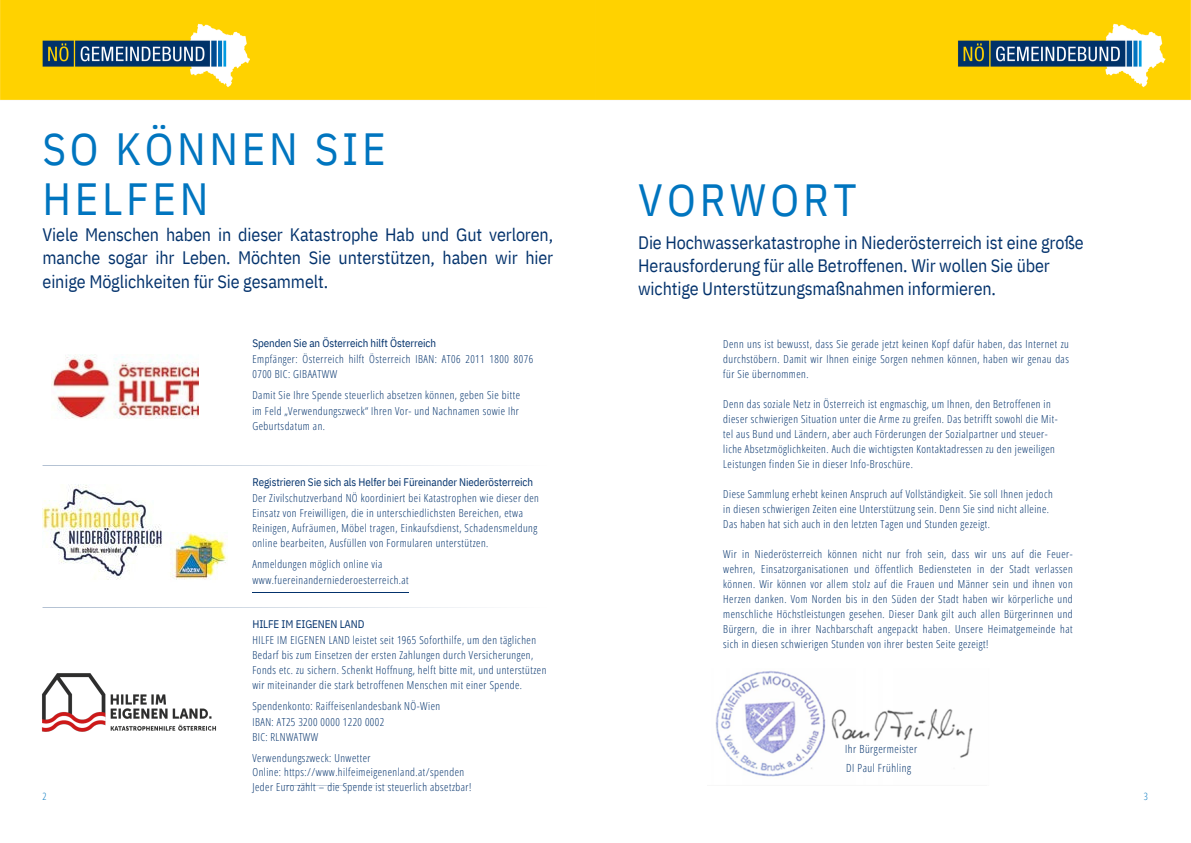
<style>
.page{position:relative;width:1191px;height:843px;background:#fff}
.page>*{position:absolute;margin:0;border:0;box-sizing:border-box;transform-origin:0 0}
.t1{font:45px/49.5px "IBM Plex Sans Cond";letter-spacing:.08em;color:#0075bf}
.t2{font:18px/23.2px "IBM Plex Sans Cond";letter-spacing:-.005em;color:#03326c;text-align:justify}
.t3{font:300 11.2px "Open Sans Condensed";letter-spacing:.045em;color:#03326c}
.t4{font:300 11px/15px "Open Sans Condensed";letter-spacing:.045em;color:#03326c}
.t5{font:11px "IBM Plex Sans Cond";letter-spacing:-.005em;color:#03326c}
.t6{font:300 10px "Open Sans Condensed";color:#0075bf}
</style>
<div class="page">
<hr style="left:252px;top:592px;width:156px;height:1px;background:#03326c">
<svg style="left:284px;top:785px;width:153px;height:1px"></svg>
<img style="left:0;top:0;width:1190px;height:100px">
<img style="left:43px;top:484px;width:185px;height:96px">
<svg style="left:43px;top:465px;width:438px;height:1px"></svg>
<svg style="left:43px;top:607px;width:438px;height:1px"></svg>
<img style="left:51px;top:354px;width:147px;height:65px">
<img style="left:41px;top:673px;width:175px;height:59px">
<img style="left:715px;top:671px;width:258px;height:106px">
<p class="t1" style="left:43px;top:124px;width:344px">SO KÖNNEN SIE<br>HELFEN</p>
<p class="t2" style="left:43px;top:223px;width:512px">Viele Menschen haben in dieser Katastrophe Hab und Gut verloren, manche sogar ihr Leben. Möchten Sie unterstützen, haben wir hier einige Möglichkeiten für Sie gesammelt.</p>
<p class="t1" style="left:638px;top:174px;width:220px">VORWORT</p>
<p class="t2" style="left:638px;top:230px;width:447px;text-align:left">Die Hochwasserkatastrophe in Niederösterreich ist eine große<br>Herausforderung für alle Betroffenen. Wir wollen Sie über wichtige Unterstützungsmaßnahmen informieren.</p>
<p class="t5" style="left:252px;top:336px;width:185px">Spenden Sie an Österreich hilft Österreich</p>
<p class="t4" style="left:252px;top:351px;width:282px">Empfänger: Österreich hilft Österreich IBAN: AT06 2011 1800 8076<br>0700 BIC: GIBAATWW</p>
<p class="t4" style="left:252px;top:387px;width:269px">Damit Sie Ihre Spende steuerlich absetzen können, geben Sie bitte</p>
<p class="t4" style="left:252px;top:403px;width:268px">im Feld „Verwendungszweck“ Ihren Vor- und Nachnamen sowie Ihr</p>
<p class="t4" style="left:252px;top:418px;width:74px">Geburtsdatum an.</p>
<p class="t4" style="left:723px;top:336px;width:347px;text-align:justify">Denn uns ist bewusst, dass Sie gerade jetzt keinen Kopf dafür haben, das Internet zu durchstöbern. Damit wir Ihnen einige Sorgen nehmen können, haben wir genau das für Sie übernommen.</p>
<p class="t4" style="left:723px;top:396px;width:336px">Denn das soziale Netz in Österreich ist engmaschig, um Ihnen, den Betroffenen in dieser schwierigen Situation unter die Arme zu greifen. Das betrifft sowohl die Mit&shy;tel aus Bund und Ländern, aber auch Förderungen der Sozialpartner und steuer&shy;liche Absetzmöglichkeiten. Auch die wichtigsten Kontaktadressen zu den jeweiligen Leistungen finden Sie in dieser Info-Broschüre.</p>
<p class="t4" style="left:723px;top:486px;width:331px">Diese Sammlung erhebt keinen Anspruch auf Vollständigkeit. Sie soll Ihnen jedoch in diesen schwierigen Zeiten eine Unterstützung sein. Denn Sie sind nicht alleine.<br>Das haben hat sich auch in den letzten Tagen und Stunden gezeigt.</p>
<p class="t4" style="left:723px;top:546px;width:351px;text-align:justify">Wir in Niederösterreich können nicht nur froh sein, dass wir uns auf die Feuer&shy;wehren, Einsatzorganisationen und öffentlich Bediensteten in der Stadt verlassen können. Wir können vor allem stolz auf die Frauen und Männer sein und ihnen von Herzen danken. Vom Norden bis in den Süden der Stadt haben wir körperliche und menschliche Höchstleistungen gesehen. Dieser Dank gilt auch allen Bürgerinnen und Bürgern, die in ihrer Nachbarschaft angepackt haben. Unsere Heimatgemeinde hat sich in diesen schwierigen Stunden von ihrer besten Seite gezeigt!</p>
<p class="t5" style="left:252px;top:474px;width:282px">Registrieren Sie sich als Helfer bei Füreinander Niederösterreich</p>
<p class="t4" style="left:252px;top:490px;width:288px">Der Zivilschutzverband NÖ koordiniert bei Katastrophen wie dieser den Einsatz von Freiwilligen, die in unterschiedlichsten Bereichen, etwa Reinigen, Aufräumen, Möbel tragen, Einkaufsdienst, Schadensmeldung online bearbeiten, Ausfüllen von Formularen unterstützen.</p>
<p class="t4" style="left:252px;top:556px;width:131px">Anmeldungen möglich online via</p>
<p class="t4" style="left:252px;top:571px;width:158px">www.fuereinanderniederoesterreich.at</p>
<p class="t5" style="left:252px;top:616px;width:113px">HILFE IM EIGENEN LAND</p>
<p class="t4" style="left:252px;top:631px;width:295px">HILFE IM EIGENEN LAND leistet seit 1965 Soforthilfe, um den täglichen Bedarf bis zum Einsetzen der ersten Zahlungen durch Versicherungen, Fonds etc. zu sichern. Schenkt Hoffnung, helft bitte mit, und unterstützen wir miteinander die stark betroffenen Menschen mit einer Spende.</p>
<p class="t4" style="left:252px;top:697px;width:189px">Spendenkonto: Raiffeisenlandesbank NÖ-Wien</p>
<p class="t4" style="left:252px;top:713px;width:133px">IBAN: AT25 3200 0000 1220 0002</p>
<p class="t4" style="left:252px;top:728px;width:67px">BIC: RLNWATWW</p>
<p class="t4" style="left:252px;top:749px;width:120px">Verwendungszweck: Unwetter</p>
<p class="t4" style="left:252px;top:763px;width:213px">Online: https://www.hilfeimeigenenland.at/spenden</p>
<p class="t4" style="left:252px;top:778px;width:220px">Jeder Euro zählt – die Spende ist steuerlich absetzbar!</p>
<p class="t3" style="left:845px;top:740px;width:74px">Ihr Bürgermeister</p>
<p class="t3" style="left:846px;top:760px;width:66px">DI Paul Frühling</p>
<p class="t6" style="left:43px;top:789px;width:6px">2</p>
<p class="t6" style="left:1143px;top:789px;width:6px">3</p>
</div>
